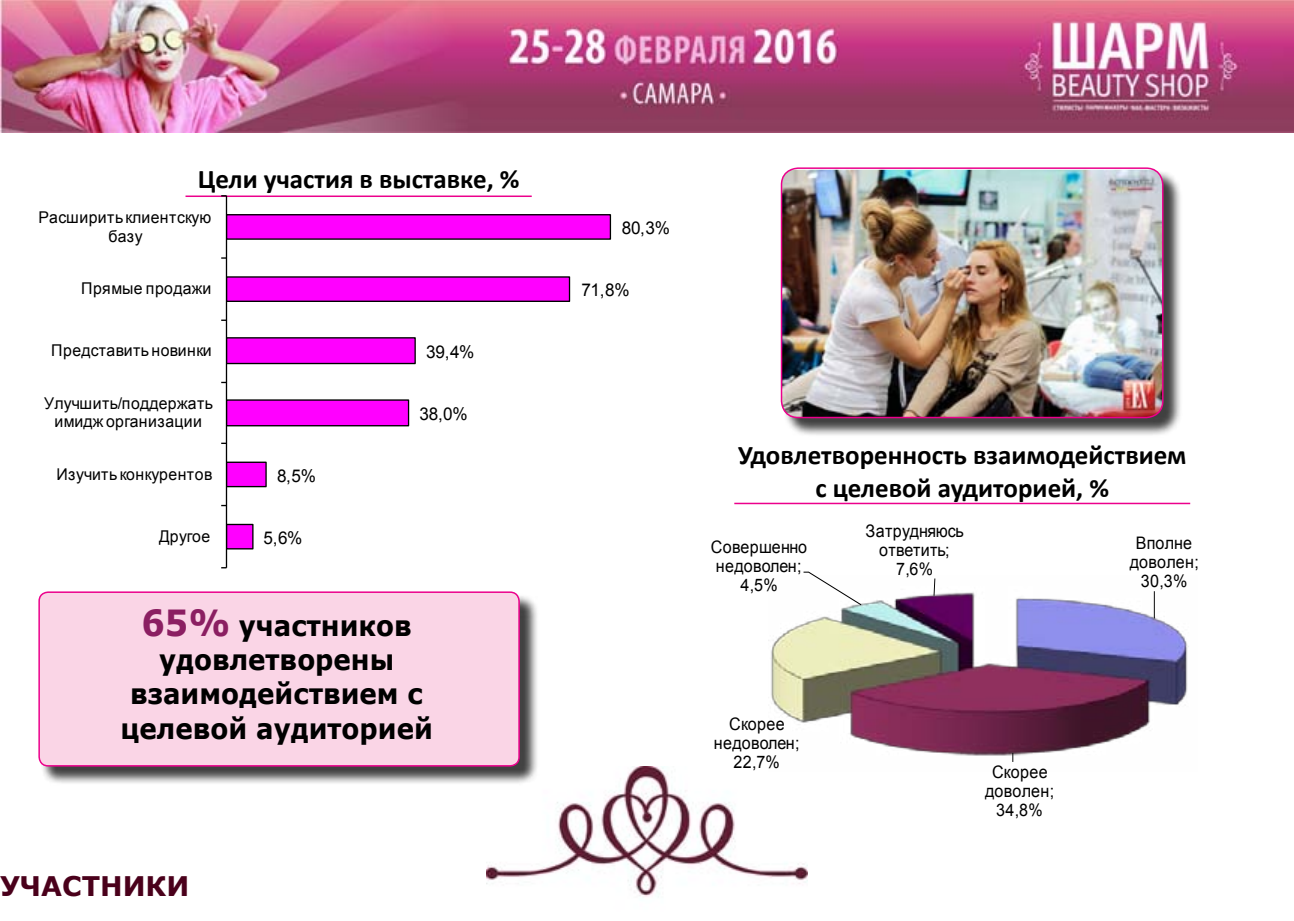
<style>
.page{position:relative;width:1294px;height:921px;background:#fff}
.page>*{position:absolute;margin:0;border:0;box-sizing:border-box;transform-origin:0 0}
.t1{font:700 28.5px/34.2px "Verdana";color:#000;text-align:center;scale:.92 1}
.t2{font:700 27px/32.4px "Calibri";color:#000;text-align:center}
.t3{font:700 27px "Verdana";color:#4a001b}
.t4{font:17.55px "Arial";letter-spacing:-.02em;color:#000}
.t5{font:17.25px/19px "Arial";letter-spacing:.015em;color:#000;text-align:center;scale:.93 1}
.t6{font:17.25px/19px "Arial";letter-spacing:-.005em;color:#000;text-align:center;scale:.93 1}
.t7{font:16.2px/18.9px "Arial";letter-spacing:.025em;color:#000;text-align:center}
.s1{font-size:36px;color:#8b1f62}
</style>
<div class="page">
<img style="left:0;top:0;width:1294px;height:133px">
<img style="left:487px;top:766px;width:320px;height:131px">
<hr style="left:734px;top:503px;width:456px;height:1px;background:#ec008c">
<hr style="left:185px;top:195px;width:347px;height:2px;background:#ec008c">
<div style="left:41px;top:593px;width:498px;height:192px;background:#000;opacity:.75"></div>
<div style="left:39px;top:592px;width:480px;height:174px;background:#fad5e6;border-radius:9px"></div>
<div style="left:38px;top:591px;width:482px;height:175px;border:2px solid #ec008c;border-radius:9px"></div>
<div style="left:783px;top:170px;width:399px;height:267px;background:#000;opacity:.75"></div>
<img style="left:781px;top:170px;width:381px;height:247px">
<div style="left:781px;top:167px;width:382px;height:251px;border:2px solid #ec008c;border-radius:17px"></div>
<div style="left:226px;top:524px;width:27px;height:25px;background:#f0f"></div>
<div style="left:226px;top:524px;width:27px;height:25px;border:1px solid #000"></div>
<div style="left:226px;top:462px;width:40px;height:24px;background:#f0f"></div>
<div style="left:226px;top:461px;width:41px;height:26px;border:1px solid #000"></div>
<div style="left:226px;top:400px;width:182px;height:26px;background:#f0f"></div>
<div style="left:226px;top:399px;width:183px;height:27px;border:1px solid #000"></div>
<div style="left:226px;top:338px;width:189px;height:25px;background:#f0f"></div>
<div style="left:226px;top:337px;width:190px;height:27px;border:1px solid #000"></div>
<div style="left:226px;top:277px;width:343px;height:24px;background:#f0f"></div>
<div style="left:226px;top:276px;width:344px;height:26px;border:1px solid #000"></div>
<div style="left:226px;top:215px;width:384px;height:24px;background:#f0f"></div>
<div style="left:226px;top:214px;width:385px;height:26px;border:1px solid #000"></div>
<hr style="left:226px;top:196px;width:1px;height:372px;background:#000">
<img style="left:769px;top:578px;width:420px;height:193px">
<svg style="left:1154px;top:591px;width:1px;height:27px"></svg>
<svg style="left:802px;top:571px;width:60px;height:35px"></svg>
<svg style="left:933px;top:578px;width:2px;height:19px"></svg>
<h2 class="t2" style="left:198px;top:161px;width:323px">Цели участия в выставке, %</h2>
<p class="t7" style="left:39px;top:208px;width:174px">Расширить клиентскую базу</p>
<p class="t7" style="left:81px;top:279px;width:132px">Прямые продажи</p>
<p class="t7" style="left:51px;top:341px;width:162px">Представить новинки</p>
<p class="t7" style="left:44px;top:393px;width:171px">Улучшить/поддержать имидж организации</p>
<p class="t7" style="left:56px;top:465px;width:158px">Изучить конкурентов</p>
<p class="t7" style="left:159px;top:527px;width:52px">Другое</p>
<p class="t4" style="left:277px;top:464px;width:40px">8,5%</p>
<p class="t4" style="left:263px;top:526px;width:40px">5,6%</p>
<p class="t4" style="left:426px;top:340px;width:50px">39,4%</p>
<p class="t4" style="left:419px;top:402px;width:50px">38,0%</p>
<h1 class="t1" style="left:120px;top:608px;width:341px"><span class="s1">65%</span> участников удовлетворены взаимодействием с целевой аудиторией</h1>
<h2 class="t3" style="left:0;top:867px;width:191px">УЧАСТНИКИ</h2>
<p class="t4" style="left:622px;top:216px;width:50px">80,3%</p>
<p class="t4" style="left:581px;top:278px;width:50px">71,8%</p>
<h2 class="t2" style="left:738px;top:438px;width:450px">Удовлетворенность взаимодействием с целевой аудиторией, %</h2>
<p class="t6" style="left:711px;top:537px;width:105px">Совершенно недоволен;<br>4,5%</p>
<p class="t5" style="left:714px;top:714px;width:94px">Скорее недоволен;<br>22,7%</p>
<p class="t5" style="left:865px;top:522px;width:107px">Затрудняюсь ответить;<br>7,6%</p>
<p class="t5" style="left:985px;top:763px;width:76px">Скорее доволен;<br>34,8%</p>
<p class="t5" style="left:1130px;top:533px;width:76px">Вполне доволен;<br>30,3%</p>
</div>
